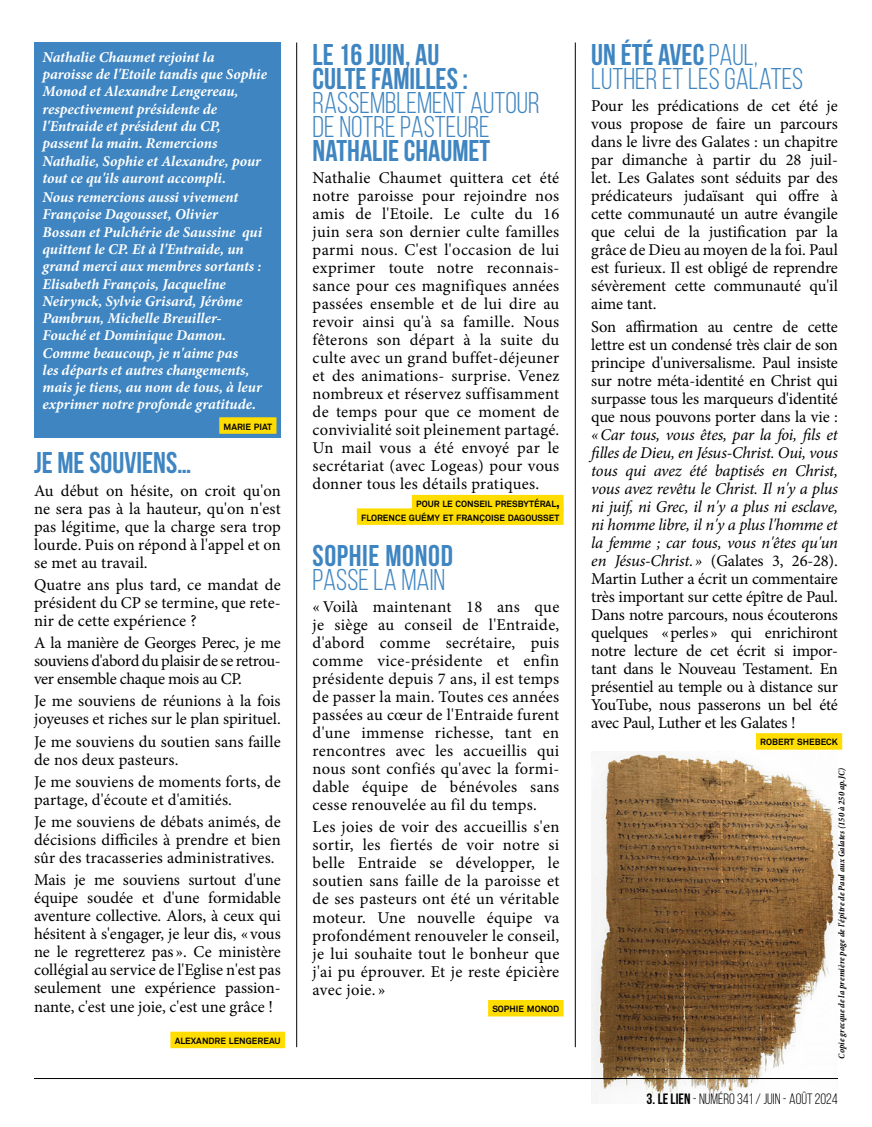
<style>
.page{position:relative;width:872px;height:1127px;background:#fff}
.page>*{position:absolute;margin:0;border:0;box-sizing:border-box;transform-origin:0 0}
.t1{font:30px/24px "Bebas Neue";color:#3e85c1}
.t2{font:700 30px/24px "Bebas Neue";color:#3e85c1}
.t3{font:700 30px "Bebas Neue";letter-spacing:.02em;color:#3e85c1}
.t4{font:16.5px/18px "Minion Pro";color:#000;text-align:justify}
.t5{font:italic 700 15px/17.2px "Minion Pro";letter-spacing:-.005em;color:#fff}
.t6{font:15px "Bebas Neue";color:#000}
.t7{font:italic 700 condensed 9px "Minion Pro";letter-spacing:.01em;color:#000}
.t8{font:700 8.85px/13.5px "Akkurat Std";color:#000;text-align:right}
.s1{font-size:12.75px}
.s2{font-weight:700}
.s3{font-style:italic}
</style>
<div class="page">
<div style="left:170px;top:1031px;width:115px;height:17px;background:#fd0"></div>
<div style="left:412px;top:495px;width:151px;height:16px;background:#fd0"></div>
<div style="left:357px;top:508px;width:206px;height:17px;background:#fd0"></div>
<div style="left:488px;top:1000px;width:75px;height:16px;background:#fd0"></div>
<div style="left:756px;top:733px;width:86px;height:17px;background:#fd0"></div>
<hr style="left:296px;top:43px;width:1px;height:1004px;background:#000">
<hr style="left:575px;top:43px;width:1px;height:1004px;background:#000">
<img style="left:591px;top:751px;width:247px;height:350px">
<div style="left:34px;top:43px;width:247px;height:395px;background:#3e85c1"></div>
<div style="left:219px;top:417px;width:57px;height:17px;background:#fd0"></div>
<hr style="left:34px;top:1078px;width:804px;height:1px;background:#000">
<p class="t5" style="left:43px;top:48px;width:226px">Nathalie Chaumet rejoint la paroisse de l'Etoile tandis que Sophie<br>Monod et Alexandre Lengereau, respectivement présidente de l'Entraide et président du CP, passent la main. Remercions<br>Nathalie, Sophie et Alexandre, pour tout ce qu'ils auront accompli.</p>
<p class="t5" style="left:43px;top:189px;width:221px">Nous remercions aussi vivement<br>Françoise Dagousset, Olivier<br>Bossan et Pulchérie de Saussine qui quittent le CP. Et à l'Entraide, un grand merci aux membres sortants :<br>Elisabeth François, Jacqueline<br>Neirynck, Sylvie Grisard, Jérôme<br>Pambrun, Michelle Breuiller-<br>Fouché et Dominique Damon.<br>Comme beaucoup, je n'aime pas<br>les départs et autres changements, mais je tiens, au nom de tous, à leur exprimer notre profonde gratitude.</p>
<p class="t8" style="left:223px;top:419px;width:50px">MARIE PIAT</p>
<h1 class="t2" style="left:34px;top:450px;width:159px">JE ME SOUVIENS…</h1>
<p class="t4" style="left:34px;top:481px;width:248px">Au début on hésite, on croit qu'on ne sera pas à la hauteur, qu'on n'est pas légitime, que la charge sera trop lourde. Puis on répond à l'appel et on se met au travail.</p>
<p class="t4" style="left:34px;top:576px;width:248px">Quatre ans plus tard, ce mandat de président du CP se termine, que rete&shy;nir de cette expérience ?</p>
<p class="t4" style="left:34px;top:634px;width:248px">A la manière de Georges Perec, je me souviens d'abord du plaisir de se retrou&shy;ver ensemble chaque mois au CP.</p>
<p class="t4" style="left:34px;top:692px;width:248px">Je me souviens de réunions à la fois joyeuses et riches sur le plan spirituel.</p>
<p class="t4" style="left:34px;top:732px;width:248px">Je me souviens du soutien sans faille de nos deux pasteurs.</p>
<p class="t4" style="left:34px;top:773px;width:248px">Je me souviens de moments forts, de partage, d'écoute et d'amitiés.</p>
<p class="t4" style="left:34px;top:813px;width:248px">Je me souviens de débats animés, de décisions difficiles à prendre et bien sûr des tracasseries administratives.</p>
<p class="t4" style="left:34px;top:871px;width:248px">Mais je me souviens surtout d'une équipe soudée et d'une formidable aventure collective. Alors, à ceux qui hésitent à s'engager, je leur dis, « vous ne le regretterez pas ». Ce ministère collégial au service de l'Eglise n'est pas seulement une expérience passion&shy;nante, c'est une joie, c'est une grâce !</p>
<p class="t8" style="left:175px;top:1034px;width:108px">ALEXANDRE LENGEREAU</p>
<h1 class="t2" style="left:313px;top:42px;width:157px">LE 16 JUIN, AU<br>CULTE FAMILLES :</h1>
<h1 class="t1" style="left:313px;top:91px;width:229px">RASSEMBLEMENT AUTOUR<br>DE NOTRE PASTEURE</h1>
<h1 class="t2" style="left:313px;top:138px;width:179px">NATHALIE CHAUMET</h1>
<p class="t4" style="left:313px;top:169px;width:248px">Nathalie Chaumet quittera cet été notre paroisse pour rejoindre nos amis de l'Etoile. Le culte du 16 juin sera son dernier culte familles parmi nous. C'est l'occasion de lui exprimer toute notre reconnais&shy;sance pour ces magnifiques années passées ensemble et de lui dire au revoir ainsi qu'à sa famille. Nous fêterons son départ à la suite du culte avec un grand buffet-déjeuner et des animations- surprise. Venez nombreux et réservez suffisamment de temps pour que ce moment de convivialité soit pleinement partagé.<br>Un mail vous a été envoyé par le secrétariat (avec Logeas) pour vous donner tous les détails pratiques.</p>
<p class="t8" style="left:361px;top:497px;width:200px">POUR LE CONSEIL PRESBYTÉRAL<span class="s1">,<br></span>FLORENCE GUÉMY ET FRANÇOISE DAGOUSSET</p>
<h1 class="t3" style="left:313px;top:539px;width:142px">SOPHIE MONOD</h1>
<h1 class="t1" style="left:313px;top:567px;width:134px">PASSE LA MAIN</h1>
<p class="t4" style="left:313px;top:598px;width:248px">« Voilà maintenant 18 ans que je siège au conseil de l'Entraide, d'abord comme secrétaire, puis comme vice-présidente et enfin présidente depuis 7 ans, il est temps de passer la main. Toutes ces années passées au cœur de l'Entraide furent d'une immense richesse, tant en rencontres avec les accueillis qui nous sont confiés qu'avec la formi&shy;dable équipe de bénévoles sans cesse renouvelée au fil du temps.</p>
<p class="t4" style="left:313px;top:818px;width:248px">Les joies de voir des accueillis s'en sortir, les fiertés de voir notre si belle Entraide se développer, le soutien sans faille de la paroisse et de ses pasteurs ont été un véritable moteur. Une nouvelle équipe va profondément renouveler le conseil, je lui souhaite tout le bonheur que j'ai pu éprouver. Et je reste épicière avec joie. »</p>
<p class="t8" style="left:492px;top:1002px;width:68px">SOPHIE MONOD</p>
<h1 class="t1" style="left:591px;top:43px;width:214px"><span class="s2">UN ÉTÉ AVEC</span> PAUL,<br>LUTHER ET LES GALATES</h1>
<p class="t4" style="left:591px;top:97px;width:248px">Pour les prédications de cet été je vous propose de faire un parcours dans le livre des Galates : un chapitre par dimanche à partir du 28 juil&shy;let. Les Galates sont séduits par des prédicateurs judaïsant qui offre à cette communauté un autre évangile que celui de la justification par la grâce de Dieu au moyen de la foi. Paul est furieux. Il est obligé de reprendre sévèrement cette communauté qu'il aime tant.</p>
<p class="t4" style="left:591px;top:317px;width:248px">Son affirmation au centre de cette lettre est un condensé très clair de son principe d'universalisme. Paul insiste sur notre méta-identité en Christ qui surpasse tous les marqueurs d'identité que nous pouvons porter dans la vie :</p>
<p class="t4" style="left:591px;top:425px;width:248px"><span class="s3">«Car tous, vous êtes, par la foi, fils et filles de Dieu, en Jésus-Christ. Oui, vous tous qui avez été baptisés en Christ, vous avez revêtu le Christ. Il n'y a plus ni juif, ni Grec, il n'y a plus ni esclave, ni homme libre, il n'y a plus l'homme et la femme ; car tous, vous n'êtes qu'un en Jésus-Christ.»</span> (Galates 3, 26-28).<br>Martin Luther a écrit un commentaire très important sur cette épître de Paul.<br>Dans notre parcours, nous écouterons quelques «perles» qui enrichiront notre lecture de cet écrit si impor&shy;tant dans le Nouveau Testament. En présentiel au temple ou à distance sur YouTube, nous passerons un bel été avec Paul, Luther et les Galates !</p>
<p class="t8" style="left:760px;top:735px;width:79px">ROBERT SHEBECK</p>
<p class="t7" style="left:836px;top:1058px;width:292px;rotate:-90deg">Copie grecque de la première page de l'épître de Paul aux Galates (150 à 250 ap.JC)</p>
<p class="t6" style="left:646px;top:1091px;width:193px"><span class="s2">3. LE LIEN</span> - NUMÉRO 341 / JUIN - AOÛT 2024</p>
</div>
